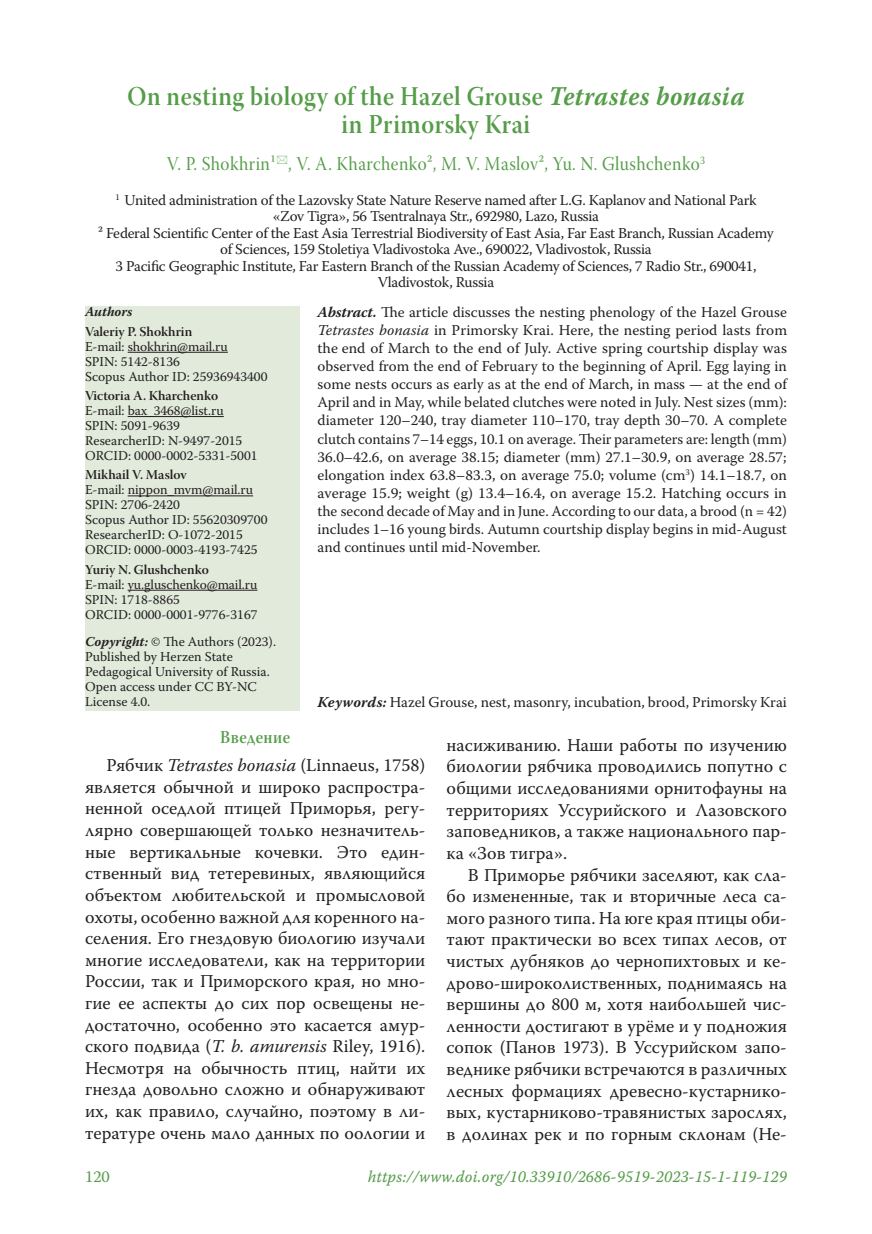
<style>
.page{position:relative;width:872px;height:1234px;background:#fff}
.page>*{position:absolute;margin:0;border:0;box-sizing:border-box;transform-origin:0 0}
.Заголовок_1{font:27px/28.5px "Warnock Pro Semibold Subh";letter-spacing:.02em;color:#559d49;text-align:center;scale:.9 1}
.Заголовок_2{font:19.5px "Warnock Pro Subh";letter-spacing:.025em;color:#559d49;scale:.9 1}
.t1{font:18px/21.6px "Warnock Pro";color:#231f20;text-align:justify}
.Заголовок_1-2{font:18px "Warnock Pro Semibold Subh";letter-spacing:.025em;color:#559d49;scale:.9 1}
.t2{font:16.5px "Warnock Pro It Capt";letter-spacing:.01em;color:#559d49;scale:.95 1}
.t3{font:16.5px "Warnock Pro";color:#559d49}
.Annotation{font:15px/18px "Warnock Pro";color:#202124;text-align:justify}
.Affiliation{font:15px/16.5px "Warnock Pro";letter-spacing:-.02em;color:#231f20;text-align:center}
.Affiliation_info{font:13.5px/15px "Warnock Pro";color:#231f20}
.Affiliation_info-2{font:13.5px "Warnock Pro Semibold Subh";color:#231f20}
.Affiliation_info-3{font:italic 700 13.5px "Warnock Pro";color:#231f20}
.s1{font-family:"Warnock Pro";font-weight:700;font-style:italic}
.s2{font-weight:700;font-style:italic;color:#231f20}
.s3{font-style:italic}
.s4{font-weight:700;font-style:italic}
</style>
<div class="page">
<div style="left:85px;top:306px;width:214px;height:405px;background:#e1eadb"></div>
<hr style="left:128px;top:352px;width:100px;height:1px;background:#231f20">
<hr style="left:128px;top:416px;width:96px;height:1px;background:#231f20">
<hr style="left:128px;top:495px;width:125px;height:1px;background:#231f20">
<hr style="left:128px;top:589px;width:129px;height:1px;background:#231f20">
<p class="Заголовок_1" style="left:127px;top:81px;width:687px">On nesting biology of the Hazel Grouse <span class="s1">Tetrastes bonasia </span>in Primorsky Krai</p>
<p class="Заголовок_2" style="left:167px;top:153px;width:599px">V. P. Shokhrin¹ , V. A. Kharchenko², M. V. Maslov², Yu. N. Glushchenko<sup>3</sup></p>
<p class="Affiliation" style="left:115px;top:191px;width:643px"><sup>1</sup> United administration of the Lazovsky State Nature Reserve named after L.G. Kaplanov and National Park «Zov Tigra», 56 Tsentralnaya Str., 692980, Lazo, Russia</p>
<p class="Affiliation" style="left:98px;top:224px;width:677px">² Federal Scientific Center of the East Asia Terrestrial Biodiversity of East Asia, Far East Branch, Russian Academy of Sciences, 159 Stoletiya Vladivostoka Ave., 690022, Vladivostok, Russia</p>
<p class="Affiliation" style="left:116px;top:257px;width:642px">3 Pacific Geographic Institute, Far Eastern Branch of the Russian Academy of Sciences, 7 Radio Str., 690041,<br>Vladivostok, Russia</p>
<p class="Annotation" style="left:317px;top:303px;width:471px"><span class="s2">Abstract.</span> The article discusses the nesting phenology of the Hazel Grouse <span class="s3">Tetrastes bonasia</span> in Primorsky Krai. Here, the nesting period lasts from the end of March to the end of July. Active spring courtship display was observed from the end of February to the beginning of April. Egg laying in some nests occurs as early as at the end of March, in mass — at the end of April and in May, while belated clutches were noted in July. Nest sizes (mm): diameter 120–240, tray diameter 110–170, tray depth 30–70. A complete clutch contains 7–14 eggs, 10.1 on average. Their parameters are: length (mm)<br>36.0–42.6, on average 38.15; diameter (mm) 27.1–30.9, on average 28.57; elongation index 63.8–83.3, on average 75.0; volume (cm<sup>3</sup>) 14.1–18.7, on average 15.9; weight (g) 13.4–16.4, on average 15.2. Hatching occurs in the second decade of May and in June. According to our data, a brood (n = 42) includes 1–16 young birds. Autumn courtship display begins in mid-August and continues until mid-November.</p>
<p class="Affiliation_info-3" style="left:85px;top:304px;width:49px">Authors</p>
<p class="Affiliation_info-2" style="left:85px;top:323px;width:109px">Valeriy P. Shokhrin</p>
<p class="Affiliation_info" style="left:85px;top:338px;width:144px">E-mail: shokhrin@mail.ru</p>
<p class="Affiliation_info" style="left:85px;top:353px;width:96px">SPIN: 5142-8136</p>
<p class="Affiliation_info" style="left:85px;top:368px;width:184px">Scopus Author ID: 25936943400</p>
<p class="Affiliation_info-2" style="left:85px;top:387px;width:135px">Victoria A. Kharchenko</p>
<p class="Affiliation_info" style="left:85px;top:402px;width:140px">E-mail: bax_3468@list.ru</p>
<p class="Affiliation_info" style="left:85px;top:417px;width:96px">SPIN: 5091-9639</p>
<p class="Affiliation_info" style="left:85px;top:432px;width:159px">ResearcherID: N-9497-2015</p>
<p class="Affiliation_info" style="left:85px;top:447px;width:174px">ORCID: 0000-0002-5331-5001</p>
<p class="Affiliation_info-2" style="left:85px;top:466px;width:103px">Mikhail V. Maslov</p>
<p class="Affiliation_info" style="left:85px;top:482px;width:170px">E-mail: nippon_mvm@mail.ru</p>
<p class="Affiliation_info" style="left:85px;top:497px;width:96px">SPIN: 2706-2420</p>
<p class="Affiliation_info" style="left:85px;top:512px;width:184px">Scopus Author ID: 55620309700</p>
<p class="Affiliation_info" style="left:85px;top:527px;width:159px">ResearcherID: O-1072-2015</p>
<p class="Affiliation_info" style="left:85px;top:542px;width:174px">ORCID: 0000-0003-4193-7425</p>
<p class="Affiliation_info-2" style="left:85px;top:561px;width:125px">Yuriy N. Glushchenko</p>
<p class="Affiliation_info" style="left:85px;top:576px;width:174px">E-mail: yu.gluschenko@mail.ru</p>
<p class="Affiliation_info" style="left:85px;top:591px;width:96px">SPIN: 1718-8865</p>
<p class="Affiliation_info" style="left:85px;top:606px;width:174px">ORCID: 0000-0001-9776-3167</p>
<p class="Affiliation_info" style="left:85px;top:634px;width:192px"><span class="s4">Copyright:</span> © The Authors (2023).<br>Published by Herzen State<br>Pedagogical University of Russia.<br>Open access under CC BY-NC<br>License 4.0.</p>
<p class="Заголовок_1-2" style="left:220px;top:726px;width:79px">Введение</p>
<p class="t1" style="left:85px;top:754px;width:342px;text-indent:21px">Рябчик <span class="s3">Tetrastes bonasia</span> (Linnaeus, 1758) является обычной и широко распростра&shy;ненной оседлой птицей Приморья, регу&shy;лярно совершающей только незначитель&shy;ные вертикальные кочевки. Это един&shy;ственный вид тетеревиных, являющийся объектом любительской и промысловой охоты, особенно важной для коренного на&shy;селения. Его гнездовую биологию изучали многие исследователи, как на территории России, так и Приморского края, но мно&shy;гие ее аспекты до сих пор освещены не&shy;достаточно, особенно это касается амур&shy;ского подвида (<span class="s3">T. b. amurensis</span> Riley, 1916).<br>Несмотря на обычность птиц, найти их гнезда довольно сложно и обнаруживают их, как правило, случайно, поэтому в ли&shy;тературе очень мало данных по оологии и</p>
<p class="Annotation" style="left:317px;top:692px;width:471px"><span class="s2">Keywords:</span> Hazel Grouse, nest, masonry, incubation, brood, Primorsky Krai</p>
<p class="t1" style="left:446px;top:733px;width:342px">насиживанию. Наши работы по изучению биологии рябчика проводились попутно с общими исследованиями орнитофауны на территориях Уссурийского и Лазовского заповедников, а также национального пар&shy;ка «Зов тигра».</p>
<p class="t1" style="left:446px;top:863px;width:342px;text-indent:21px">В Приморье рябчики заселяют, как сла&shy;бо измененные, так и вторичные леса са&shy;мого разного типа. На юге края птицы оби&shy;тают практически во всех типах лесов, от чистых дубняков до чернопихтовых и ке&shy;дрово-широколиственных, поднимаясь на вершины до 800 м, хотя наибольшей чис&shy;ленности достигают в урёме и у подножия сопок (Панов 1973). В Уссурийском запо&shy;веднике рябчики встречаются в различных лесных формациях древесно-кустарнико&shy;вых, кустарниково-травянистых зарослях, в долинах рек и по горным склонам (Не-</p>
<p class="t3" style="left:85px;top:1166px;width:26px">120</p>
<p class="t2" style="left:368px;top:1166px;width:443px">https://www.doi.org/10.33910/2686-9519-2023-15-1-119-129</p>
</div>
